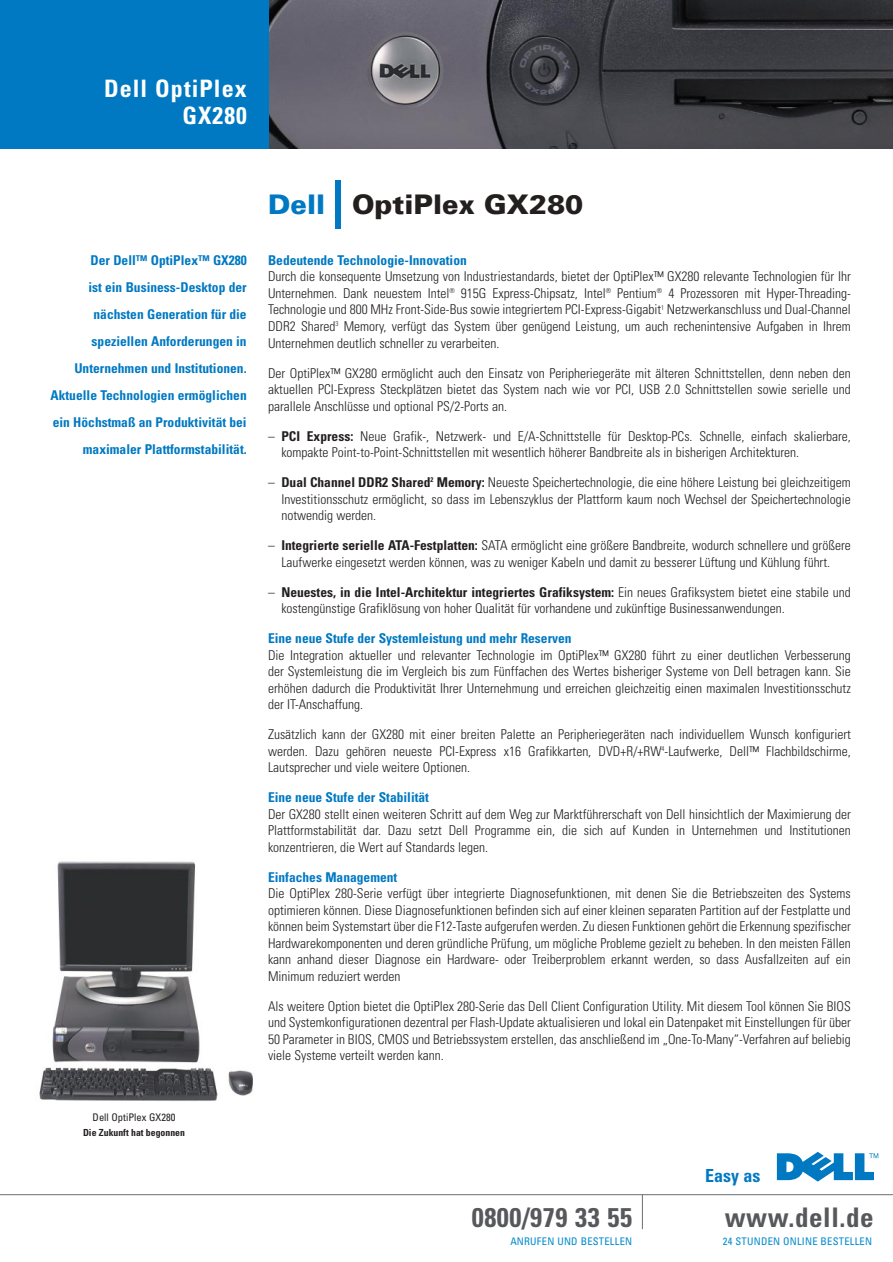
<style>
.page{position:relative;width:893px;height:1262px;background:#fff}
.page>*{position:absolute;margin:0;border:0;box-sizing:border-box;transform-origin:0 0}
.t1{font:700 condensed 27px "Univers";letter-spacing:.02em;color:#57585b}
.t2{font:900 27px "Univers";color:#231f1f}
.t3{font:700 condensed 24px/27px "Univers";letter-spacing:.045em;color:#fff;text-align:right}
.t4{font:700 condensed 18px "Univers";color:#0079c2}
.t5{font:300 condensed 13.5px/16.5px "Univers";color:#231f1f;text-align:justify}
.t6{font:700 condensed 13.5px/27px "Univers";color:#0079c2;text-align:right}
.t7{font:condensed 10.5px "Univers";letter-spacing:.02em;color:#008acc}
.t8{font:condensed 10.5px "Univers";color:#231f1f}
.t9{font:700 condensed 9.75px "Univers";color:#231f1f}
.s1{color:#0079c2}
.s2{font-weight:700}
</style>
<div class="page">
<img style="left:268px;top:0;width:624px;height:149px">
<div style="left:0;top:0;width:268px;height:149px;background:#0079c2"></div>
<img style="left:39px;top:861px;width:214px;height:240px">
<div style="left:336px;top:180px;width:5px;height:49px;background:#0079c2"></div>
<svg style="left:776px;top:1151px;width:102px;height:30px"></svg>
<hr style="left:0;top:1194px;width:892px;height:1px;background:#6c6d70">
<hr style="left:642px;top:1194px;width:1px;height:35px;background:#6c6d70">
<h2 class="t3" style="left:104px;top:77px;width:144px">Dell OptiPlex<br>GX280</h2>
<h1 class="t2" style="left:268px;top:195px;width:316px"><span class="s1">Dell</span> OptiPlex GX280</h1>
<p class="t6" style="left:51px;top:248px;width:198px">Der Dell™ OptiPlex™ GX280<br>ist ein Business-Desktop der nächsten Generation für die speziellen Anforderungen in<br>Unternehmen und Institutionen.<br>Aktuelle Technologien ermöglichen ein Höchstmaß an Produktivität bei maximaler Plattformstabilität.</p>
<p class="t6" style="left:268px;top:248px;width:200px">Bedeutende Technologie-Innovation</p>
<p class="t5" style="left:268px;top:270px;width:584px">Durch die konsequente Umsetzung von Industriestandards, bietet der OptiPlex™ GX280 relevante Technologien für Ihr Unternehmen. Dank neuestem Intel<sup>®</sup> 915G Express-Chipsatz, Intel<sup>®</sup> Pentium<sup>®</sup> 4 Prozessoren mit Hyper-Threading-Technologie und 800 MHz Front-Side-Bus sowie integriertem PCI-Express-Gigabit<sup>1</sup> Netzwerkanschluss und Dual-Channel DDR2 Shared<sup>3</sup> Memory, verfügt das System über genügend Leistung, um auch rechenintensive Aufgaben in Ihrem Unternehmen deutlich schneller zu verarbeiten.</p>
<p class="t5" style="left:268px;top:366px;width:584px">Der OptiPlex™ GX280 ermöglicht auch den Einsatz von Peripheriegeräte mit älteren Schnittstellen, denn neben den aktuellen PCI-Express Steckplätzen bietet das System nach wie vor PCI, USB 2.0 Schnittstellen sowie serielle und parallele Anschlüsse und optional PS/2-Ports an.</p>
<p class="t5" style="left:281px;top:429px;width:571px;text-indent:-13px">– <span class="s2">PCI Express:</span> Neue Grafik-, Netzwerk- und E/A-Schnittstelle für Desktop-PCs. Schnelle, einfach skalierbare, kompakte Point-to-Point-Schnittstellen mit wesentlich höherer Bandbreite als in bisherigen Architekturen.</p>
<p class="t5" style="left:281px;top:475px;width:571px;text-indent:-13px">– <span class="s2">Dual Channel DDR2 Shared</span><sup>2</sup> <span class="s2">Memory:</span> Neueste Speichertechnologie, die eine höhere Leistung bei gleichzeitigem Investitionsschutz ermöglicht, so dass im Lebenszyklus der Plattform kaum noch Wechsel der Speichertechnologie notwendig werden.</p>
<p class="t5" style="left:268px;top:538px;width:584px;text-align:center">– <span class="s2">Integrierte serielle ATA-Festplatten:</span> SATA ermöglicht eine größere Bandbreite, wodurch schnellere und größere<br>Laufwerke eingesetzt werden können, was zu weniger Kabeln und damit zu besserer Lüftung und Kühlung führt.</p>
<p class="t5" style="left:281px;top:585px;width:571px;text-indent:-13px">– <span class="s2">Neuestes, in die Intel-Architektur integriertes Grafiksystem:</span> Ein neues Grafiksystem bietet eine stabile und kostengünstige Grafiklösung von hoher Qualität für vorhandene und zukünftige Businessanwendungen.</p>
<p class="t6" style="left:268px;top:626px;width:305px">Eine neue Stufe der Systemleistung und mehr Reserven</p>
<p class="t5" style="left:268px;top:648px;width:584px">Die Integration aktueller und relevanter Technologie im OptiPlex™ GX280 führt zu einer deutlichen Verbesserung der Systemleistung die im Vergleich bis zum Fünffachen des Wertes bisheriger Systeme von Dell betragen kann. Sie erhöhen dadurch die Produktivität Ihrer Unternehmung und erreichen gleichzeitig einen maximalen Investitionsschutz der IT-Anschaffung.</p>
<p class="t5" style="left:268px;top:727px;width:584px">Zusätzlich kann der GX280 mit einer breiten Palette an Peripheriegeräten nach individuellem Wunsch konfiguriert werden. Dazu gehören neueste PCI-Express x16 Grafikkarten, DVD+R/+RW<sup>4</sup>-Laufwerke, Dell™ Flachbildschirme, Lautsprecher und viele weitere Optionen.</p>
<p class="t6" style="left:268px;top:785px;width:162px">Eine neue Stufe der Stabilität</p>
<p class="t5" style="left:268px;top:807px;width:584px">Der GX280 stellt einen weiteren Schritt auf dem Weg zur Marktführerschaft von Dell hinsichtlich der Maximierung der Plattformstabilität dar. Dazu setzt Dell Programme ein, die sich auf Kunden in Unternehmen und Institutionen konzentrieren, die Wert auf Standards legen.</p>
<p class="t6" style="left:268px;top:864px;width:131px">Einfaches Management</p>
<p class="t5" style="left:268px;top:886px;width:584px">Die OptiPlex 280-Serie verfügt über integrierte Diagnosefunktionen, mit denen Sie die Betriebszeiten des Systems optimieren können. Diese Diagnosefunktionen befinden sich auf einer kleinen separaten Partition auf der Festplatte und können beim Systemstart über die F12-Taste aufgerufen werden. Zu diesen Funktionen gehört die Erkennung spezifischer Hardwarekomponenten und deren gründliche Prüfung, um mögliche Probleme gezielt zu beheben. In den meisten Fällen kann anhand dieser Diagnose ein Hardware- oder Treiberproblem erkannt werden, so dass Ausfallzeiten auf ein Minimum reduziert werden</p>
<p class="t5" style="left:268px;top:999px;width:584px">Als weitere Option bietet die OptiPlex 280-Serie das Dell Client Configuration Utility. Mit diesem Tool können Sie BIOS und Systemkonfigurationen dezentral per Flash-Update aktualisieren und lokal ein Datenpaket mit Einstellungen für über 50 Parameter in BIOS, CMOS und Betriebssystem erstellen, das anschließend im „One-To-Many“-Verfahren auf beliebig viele Systeme verteilt werden kann.</p>
<p class="t8" style="left:93px;top:1113px;width:84px">Dell OptiPlex GX280</p>
<p class="t9" style="left:83px;top:1128px;width:103px">Die Zukunft hat begonnen</p>
<h3 class="t4" style="left:705px;top:1168px;width:57px">Easy as</h3>
<h1 class="t1" style="left:472px;top:1207px;width:162px">0800/979 33 55</h1>
<p class="t7" style="left:510px;top:1237px;width:123px">ANRUFEN UND BESTELLEN</p>
<p class="t7" style="left:723px;top:1237px;width:151px">24 STUNDEN ONLINE BESTELLEN</p>
<h1 class="t1" style="left:724px;top:1207px;width:150px">www.dell.de</h1>
</div>
